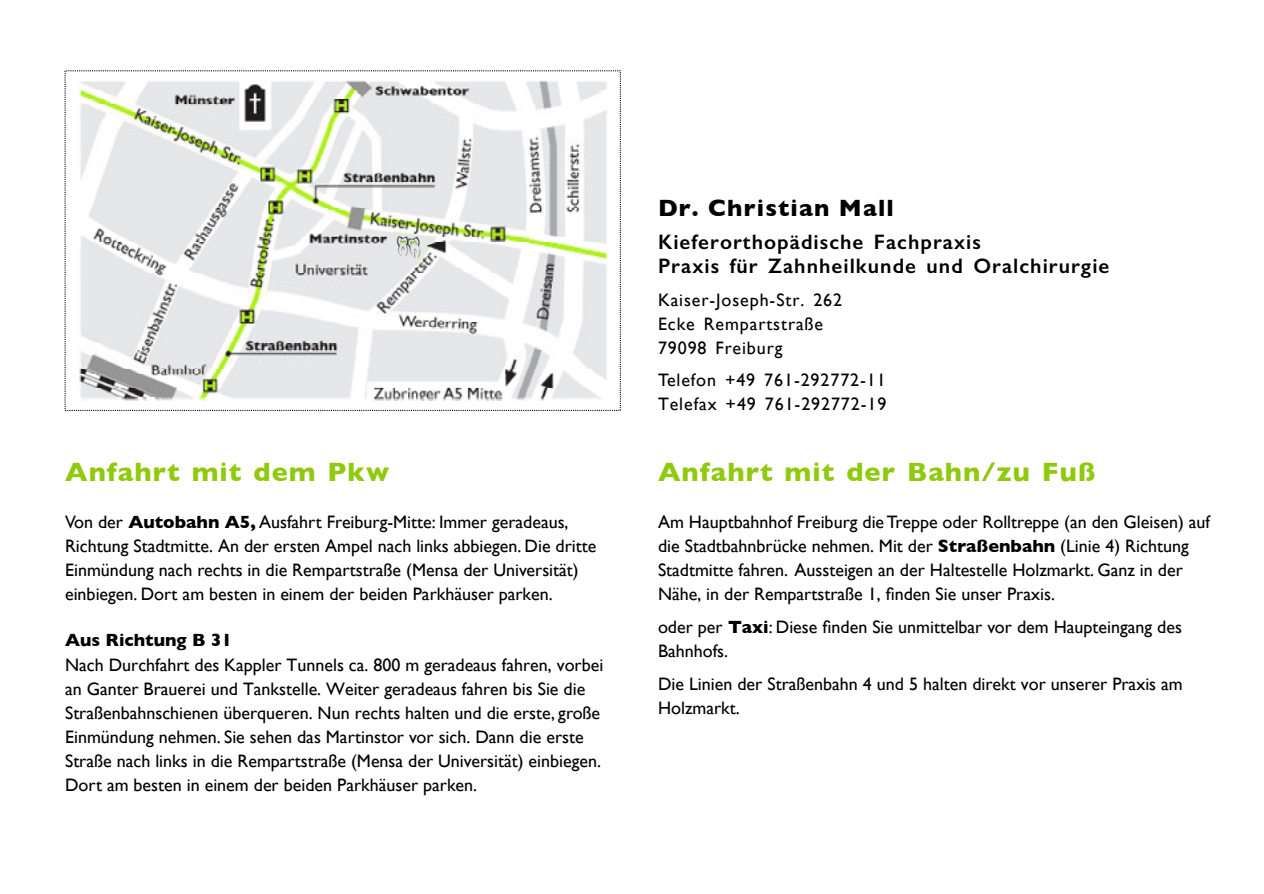
<style>
.page{position:relative;width:1264px;height:894px;background:#fff}
.page>*{position:absolute;margin:0;border:0;box-sizing:border-box;transform-origin:0 0}
.t1{font:700 27px "Gill Sans";letter-spacing:.04em;color:#90c90e}
.t2{font:700 24px "Gill Sans";letter-spacing:.05em;color:#000}
.t3{font:600 21px/24px "Gill Sans";letter-spacing:.05em;color:#000}
.t4{font:18px/24px "Gill Sans";color:#000}
.t5{font:18px/24px "Gill Sans";letter-spacing:.05em;color:#000}
.t6{font:700 18px "Gill Sans";color:#000}
.s1{font-weight:700}
</style>
<div class="page">
<img style="left:79px;top:80px;width:529px;height:320px">
<svg style="left:388px;top:232px;width:47px;height:33px"></svg>
<img style="left:388px;top:234px;width:40px;height:25px">
<h1 class="t1" style="left:65px;top:462px;width:325px">Anfahrt mit dem Pkw</h1>
<p class="t4" style="left:65px;top:511px;width:533px">Von der <span class="s1">Autobahn A5,</span> Ausfahrt Freiburg-Mitte: Immer geradeaus, Richtung Stadtmitte. An der ersten Ampel nach links abbiegen. Die dritte Einmündung nach rechts in die Rempartstraße (Mensa der Universität) einbiegen. Dort am besten in einem der beiden Parkhäuser parken.</p>
<p class="t6" style="left:65px;top:634px;width:169px">Aus Richtung B 31</p>
<p class="t4" style="left:65px;top:654px;width:540px">Nach Durchfahrt des Kappler Tunnels ca. 800 m geradeaus fahren, vorbei an Ganter Brauerei und Tankstelle. Weiter geradeaus fahren bis Sie die Straßenbahnschienen überqueren. Nun rechts halten und die erste, große Einmündung nehmen. Sie sehen das Martinstor vor sich. Dann die erste Straße nach links in die Rempartstraße (Mensa der Universität) einbiegen.<br>Dort am besten in einem der beiden Parkhäuser parken.</p>
<h2 class="t2" style="left:658px;top:199px;width:237px">Dr. Christian Mall</h2>
<p class="t3" style="left:658px;top:232px;width:453px">Kieferorthopädische Fachpraxis<br>Praxis für Zahnheilkunde und Oralchirurgie</p>
<p class="t5" style="left:658px;top:289px;width:186px">Kaiser-Joseph-Str. 262<br>Ecke Rempartstraße<br>79098 Freiburg</p>
<p class="t5" style="left:658px;top:370px;width:230px">Telefon +49 761-292772-11<br>Telefax +49 761-292772-19</p>
<h1 class="t1" style="left:658px;top:462px;width:439px">Anfahrt mit der Bahn/zu Fuß</h1>
<p class="t4" style="left:658px;top:511px;width:553px">Am Hauptbahnhof Freiburg die Treppe oder Rolltreppe (an den Gleisen) auf die Stadtbahnbrücke nehmen. Mit der <span class="s1">Straßenbahn</span> (Linie 4) Richtung Stadtmitte fahren. Aussteigen an der Haltestelle Holzmarkt. Ganz in der Nähe, in der Rempartstraße 1, finden Sie unser Praxis.</p>
<p class="t4" style="left:658px;top:616px;width:525px">oder per <span class="s1">Taxi</span>: Diese finden Sie unmittelbar vor dem Haupteingang des<br>Bahnhofs.</p>
<p class="t4" style="left:658px;top:673px;width:526px">Die Linien der Straßenbahn 4 und 5 halten direkt vor unserer Praxis am<br>Holzmarkt.</p>
</div>
